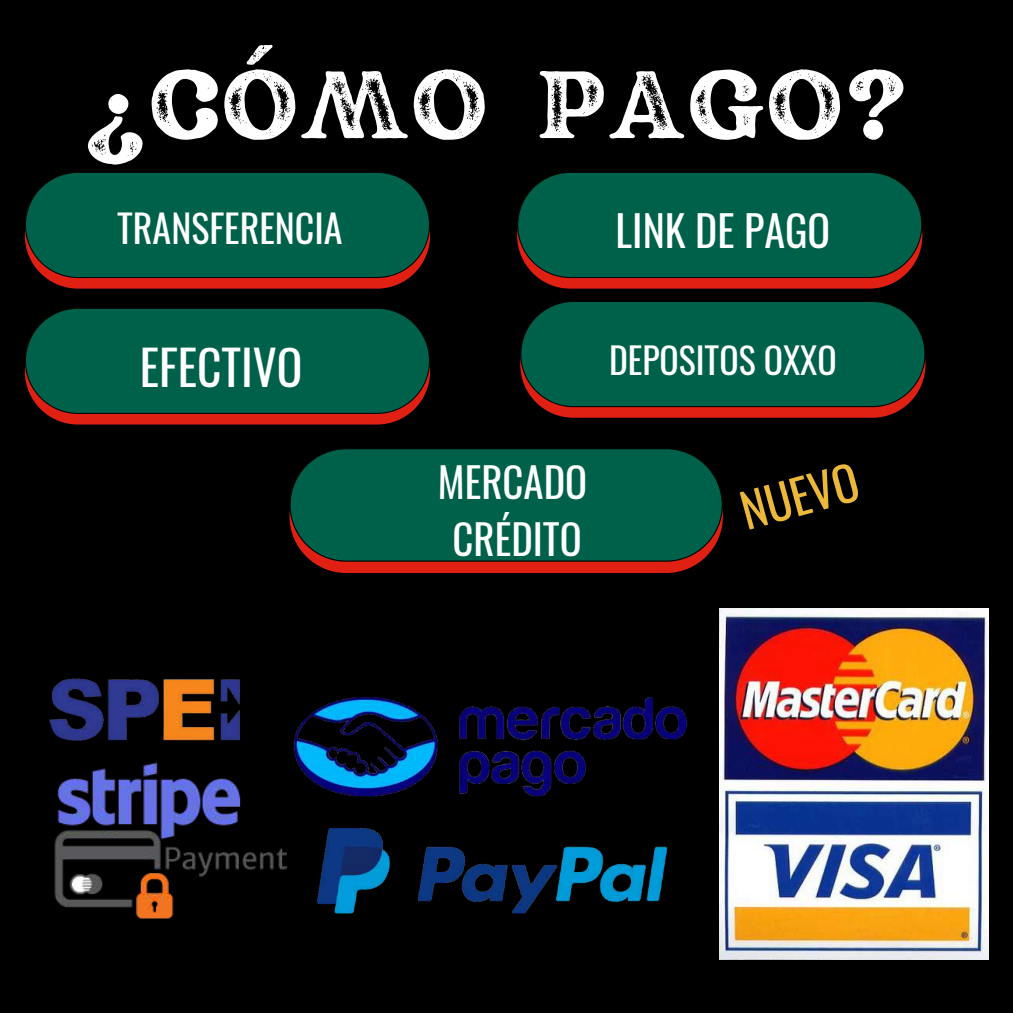
<style>
.page{position:relative;width:1013px;height:1013px;background:#fff}
.page>*{position:absolute;margin:0;border:0;box-sizing:border-box;transform-origin:0 0}
.t1{font:95px "Rundeck Texture";color:#fff}
.t2{font:47.5px "Oswald";color:#fff}
.t3{font:47.5px "Oswald";color:#ebb839}
.t4{font:42px "Oswald";color:#fff}
.t5{font:40.75px/56.2px "Oswald";color:#fff;text-align:center}
.t6{font:38px "Oswald";color:#fff}
.t7{font:35.75px "Oswald";color:#fff}
</style>
<div class="page">
<div style="left:0;top:0;width:1012px;height:1012px;background:#000"></div>
<img style="left:719px;top:609px;width:269px;height:350px">
<img style="left:316px;top:886px;width:346px;height:28px">
<img style="left:316px;top:636px;width:426px;height:250px">
<img style="left:54px;top:710px;width:262px;height:209px">
<img style="left:49px;top:678px;width:216px;height:106px">
<div style="left:25px;top:182px;width:405px;height:106px;background:#e12014;border-radius:53px"></div>
<div style="left:25px;top:172px;width:404px;height:105px;background:#00614a;border-radius:53px"></div>
<div style="left:25px;top:172px;width:405px;height:106px;border:1px solid #040606;border-radius:53px"></div>
<div style="left:517px;top:182px;width:405px;height:106px;background:#e12014;border-radius:53px"></div>
<div style="left:517px;top:172px;width:404px;height:105px;background:#00614a;border-radius:53px"></div>
<div style="left:517px;top:172px;width:405px;height:106px;border:1px solid #040606;border-radius:53px"></div>
<div style="left:25px;top:318px;width:405px;height:106px;background:#e12014;border-radius:53px"></div>
<div style="left:25px;top:308px;width:404px;height:105px;background:#00614a;border-radius:53px"></div>
<div style="left:25px;top:308px;width:405px;height:106px;border:1px solid #040606;border-radius:53px"></div>
<div style="left:520px;top:311px;width:405px;height:107px;background:#e12014;border-radius:53px"></div>
<div style="left:521px;top:301px;width:403px;height:105px;background:#00614a;border-radius:53px"></div>
<div style="left:520px;top:301px;width:405px;height:106px;border:1px solid #040606;border-radius:53px"></div>
<div style="left:289px;top:459px;width:434px;height:114px;background:#e12014;border-radius:57px"></div>
<div style="left:290px;top:448px;width:432px;height:113px;background:#00614a;border-radius:56px"></div>
<div style="left:289px;top:448px;width:434px;height:113px;border:1px solid #040606;border-radius:56px"></div>
<h1 class="t1" style="left:82px;top:40px;width:828px">¿CÓMO PAGO?</h1>
<p class="t6" style="left:117px;top:199px;width:227px">TRANSFERENCIA</p>
<p class="t4" style="left:615px;top:198px;width:216px">LINK DE PAGO</p>
<p class="t2" style="left:140px;top:330px;width:164px">EFECTIVO</p>
<p class="t7" style="left:609px;top:332px;width:229px">DEPOSITOS OXXO</p>
<p class="t5" style="left:438px;top:453px;width:151px">MERCADO<br>CRÉDITO</p>
<p class="t3" style="left:732px;top:475px;width:121px;rotate:-15deg">NUEVO</p>
</div>
